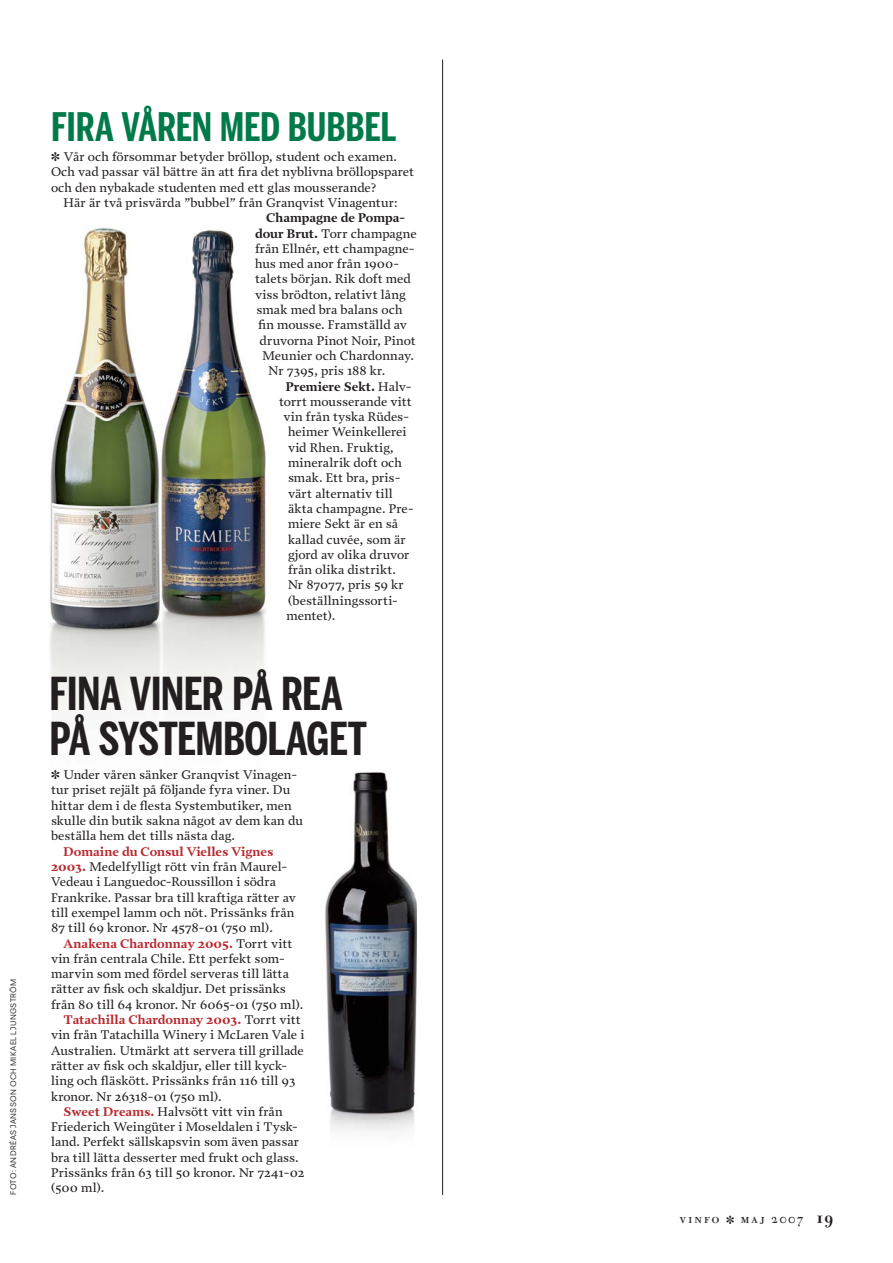
<style>
.page{position:relative;width:893px;height:1263px;background:#fff}
.page>*{position:absolute;margin:0;border:0;box-sizing:border-box;transform-origin:0 0}
.t1{font:700 45px/45px "Benton Sans Comp";letter-spacing:-.015em;color:#231f20}
.t2{font:700 39px "Benton Sans Comp";letter-spacing:-.005em;color:#007a48}
.t3{font:13.5px "Bodoni Old Face BE Regular SC";letter-spacing:.125em;color:#231f20}
.t4{font:12.75px/15.3px "Prensa";color:#231f20}
.t5{font:700 12.75px "Prensa";letter-spacing:.005em;color:#b8292f}
.t6{font:700 12.75px "Prensa";letter-spacing:-.005em;color:#231f20}
.t7{font:7.5px "Neuzeit S";letter-spacing:.045em;color:#231f20}
.s1{font-weight:700}
.s2{font-weight:400}
.s3{font-weight:700;color:#b8292f}
.s4{font-weight:400;color:#231f20}
.s5{font-family:"Bodoni Old Face BE Medium SC";font-size:16.5px}
</style>
<div class="page">
<hr style="left:442px;top:60px;width:1px;height:1135px;background:#231f20">
<img style="left:50px;top:227px;width:216px;height:486px">
<img style="left:325px;top:772px;width:92px;height:360px">
<p class="t7" style="left:10px;top:1195px;width:218px;rotate:-90deg">FOTO: ANDRÉAS JANSSON OCH MIKAEL LJUNGSTRÖM</p>
<h2 class="t2" style="left:51px;top:113px;width:347px">FIRA VÅREN MED BUBBEL</h2>
<p class="t4" style="left:51px;top:150px;width:365px">✽ Vår och försommar betyder bröllop, student och examen.<br>Och vad passar väl bättre än att fira det nyblivna bröllopsparet och den nybakade studenten med ett glas mousserande?</p>
<p class="t4" style="left:64px;top:196px;width:335px">Här är två prisvärda ”bubbel” från Granqvist Vinagentur:</p>
<p class="t6" style="left:266px;top:213px;width:141px">Champagne de Pompa-</p>
<p class="t4" style="left:255px;top:226px;width:163px"><span class="s1">dour Brut.</span> Torr champagne</p>
<p class="t4" style="left:255px;top:242px;width:161px">från Ellnér, ett champagne-</p>
<p class="t4" style="left:255px;top:257px;width:146px">hus med anor från 1900-</p>
<p class="t4" style="left:255px;top:272px;width:157px">talets början. Rik doft med</p>
<p class="t4" style="left:255px;top:288px;width:152px">viss brödton, relativt lång</p>
<p class="t4" style="left:257px;top:303px;width:147px">smak med bra balans och</p>
<p class="t4" style="left:258px;top:318px;width:150px">fin mousse. Framställd av</p>
<p class="t4" style="left:260px;top:334px;width:158px">druvorna Pinot Noir, Pinot</p>
<p class="t4" style="left:263px;top:349px;width:153px">Meunier och Chardonnay.</p>
<p class="t4" style="left:269px;top:364px;width:118px">Nr 7395, pris 188 kr.</p>
<p class="t6" style="left:286px;top:381px;width:128px">Premiere Sekt. <span class="s2">Halv-</span></p>
<p class="t4" style="left:279px;top:395px;width:134px">torrt mousserande vitt</p>
<p class="t4" style="left:284px;top:410px;width:127px">vin från tyska Rüdes-</p>
<p class="t4" style="left:288px;top:425px;width:120px">heimer Weinkellerei</p>
<p class="t4" style="left:288px;top:441px;width:107px">vid Rhen. Fruktig,</p>
<p class="t4" style="left:288px;top:456px;width:116px">mineralrik doft och</p>
<p class="t4" style="left:288px;top:471px;width:114px">smak. Ett bra, pris-</p>
<p class="t4" style="left:288px;top:487px;width:106px">värt alternativ till</p>
<p class="t4" style="left:288px;top:502px;width:128px">äkta champagne. Pre-</p>
<p class="t4" style="left:288px;top:517px;width:112px">miere Sekt är en så</p>
<p class="t4" style="left:288px;top:532px;width:119px">kallad cuvée, som är</p>
<p class="t4" style="left:288px;top:548px;width:123px">gjord av olika druvor</p>
<p class="t4" style="left:288px;top:563px;width:109px">från olika distrikt.</p>
<p class="t4" style="left:288px;top:578px;width:117px">Nr 87077, pris 59 kr</p>
<p class="t4" style="left:288px;top:594px;width:112px">(beställningssorti-</p>
<p class="t4" style="left:287px;top:609px;width:51px">mentet).</p>
<h1 class="t1" style="left:50px;top:676px;width:319px">FINA VINER PÅ REA<br>PÅ SYSTEMBOLAGET</h1>
<p class="t4" style="left:51px;top:768px;width:253px">✽ Under våren sänker Granqvist Vinagen&shy;tur priset rejält på följande fyra viner. Du hittar dem i de flesta Systembutiker, men skulle din butik sakna något av dem kan du beställa hem det tills nästa dag.</p>
<p class="t4" style="left:51px;top:845px;width:246px;text-indent:13px"><span class="s3">Domaine du Consul Vielles Vignes 2003.</span> Medelfylligt rött vin från Maurel-Vedeau i Languedoc-Roussillon i södra Frankrike. Passar bra till kraftiga rätter av till exempel lamm och nöt. Prissänks från 87 till 69 kronor. Nr 4578-01 (750 ml).</p>
<p class="t5" style="left:64px;top:938px;width:230px">Anakena Chardonnay 2005. <span class="s4">Torrt vitt</span></p>
<p class="t4" style="left:51px;top:952px;width:236px">vin från centrala Chile. Ett perfekt som-</p>
<p class="t4" style="left:51px;top:967px;width:239px">marvin som med fördel serveras till lätta</p>
<p class="t4" style="left:51px;top:982px;width:236px">rätter av fisk och skaldjur. Det prissänks</p>
<p class="t4" style="left:51px;top:998px;width:254px">från 80 till 64 kronor. Nr 6065-01 (750 ml).</p>
<p class="t5" style="left:64px;top:1014px;width:239px">Tatachilla Chardonnay 2003. <span class="s4">Torrt vitt</span></p>
<p class="t4" style="left:51px;top:1028px;width:255px">vin från Tatachilla Winery i McLaren Vale i</p>
<p class="t4" style="left:51px;top:1043px;width:254px">Australien. Utmärkt att servera till grillade</p>
<p class="t4" style="left:51px;top:1059px;width:238px">rätter av fisk och skaldjur, eller till kyck-</p>
<p class="t4" style="left:51px;top:1074px;width:246px">ling och fläskött. Prissänks från 116 till 93</p>
<p class="t4" style="left:51px;top:1089px;width:172px">kronor. Nr 26318-01 (750 ml).</p>
<p class="t4" style="left:64px;top:1105px;width:221px"><span class="s3">Sweet Dreams.</span> Halvsött vitt vin från</p>
<p class="t4" style="left:51px;top:1120px;width:249px">Friederich Weingüter i Moseldalen i Tysk-</p>
<p class="t4" style="left:51px;top:1135px;width:250px">land. Perfekt sällskapsvin som även passar</p>
<p class="t4" style="left:51px;top:1151px;width:249px">bra till lätta desserter med frukt och glass.</p>
<p class="t4" style="left:51px;top:1166px;width:255px">Prissänks från 63 till 50 kronor. Nr 7241-02</p>
<p class="t4" style="left:51px;top:1181px;width:55px">(500 ml).</p>
<p class="t3" style="left:680px;top:1213px;width:155px">vinfo ✽ maj 2007 <span class="s5">19</span></p>
</div>
